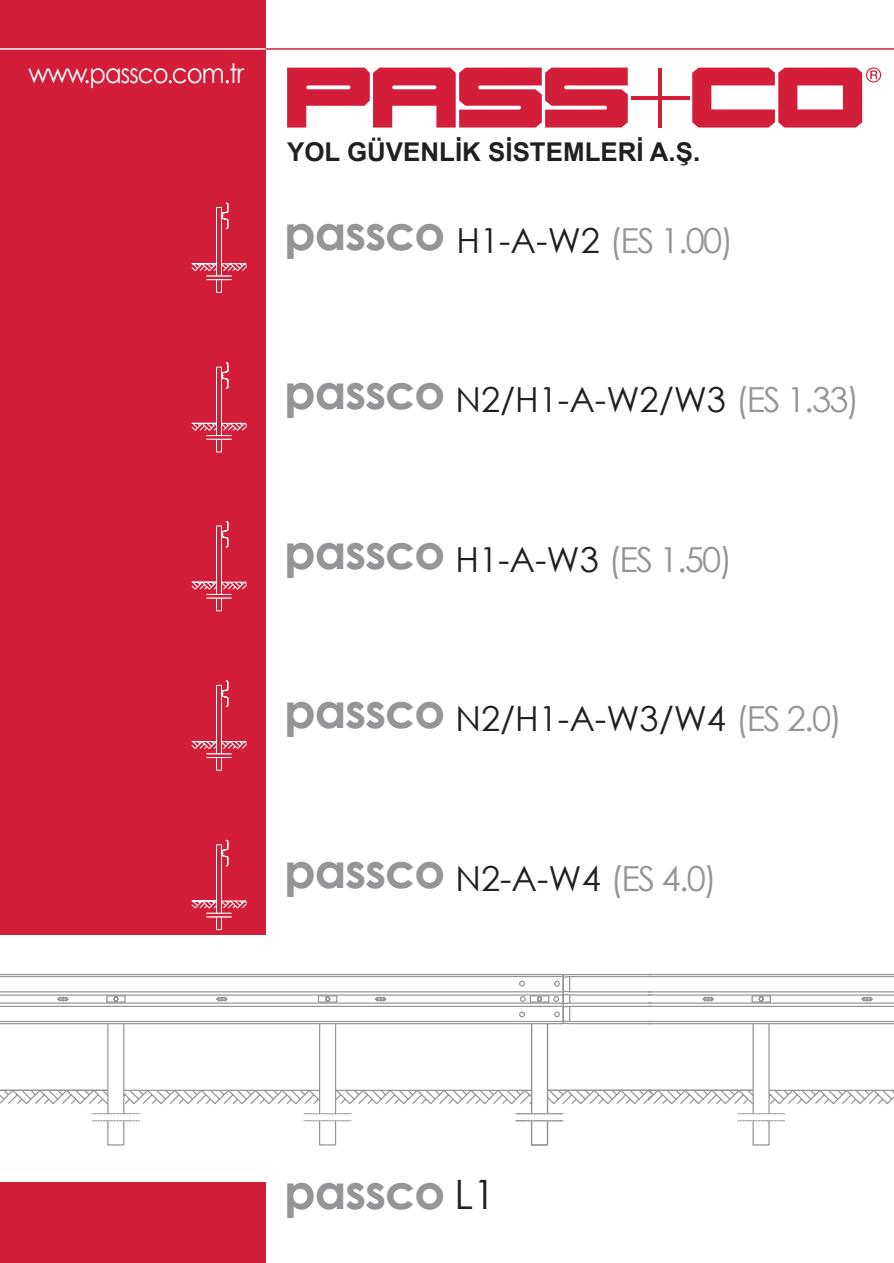
<style>
.page{position:relative;width:894px;height:1263px;background:#fff}
.page>*{position:absolute;margin:0;border:0;box-sizing:border-box;transform-origin:0 0}
.t1{font:700 48px "Century Gothic";letter-spacing:-.025em;color:#939598}
.t2{font:34.5px "Century Gothic";color:#231f20}
.t3{font:34.5px "Century Gothic";letter-spacing:-.025em;color:#939598}
.t4{font:27px "Century Gothic";letter-spacing:-.035em;color:#fff;scale:.9 1}
.t5{font:700 25.95px "Arial";color:#231f20}
.s1{font-weight:700;font-size:48px}
.s2{color:#231f20}
.s3{font-weight:700;font-size:48px;color:#939598}
.s4{color:#939598}
.s5{font-weight:400;font-size:40.5px;color:#231f20}
</style>
<div class="page">
<div style="left:0;top:0;width:265px;height:1263px;background:#d31e39"></div>
<div style="left:0;top:935px;width:893px;height:247px;background:#fff"></div>
<hr style="left:0;top:48px;width:893px;height:2px;background:#fff">
<hr style="left:265px;top:48px;width:628px;height:2px;background:#d31e39">
<svg style="left:0;top:973px;width:893px;height:173px"></svg>
<svg style="left:191px;top:521px;width:56px;height:91px"></svg>
<svg style="left:191px;top:362px;width:56px;height:91px"></svg>
<svg style="left:191px;top:202px;width:56px;height:91px"></svg>
<svg style="left:191px;top:680px;width:56px;height:91px"></svg>
<svg style="left:191px;top:839px;width:56px;height:91px"></svg>
<svg style="left:287px;top:68px;width:340px;height:60px"></svg>
<svg style="left:658px;top:68px;width:3px;height:60px"></svg>
<hr style="left:630px;top:96px;width:59px;height:4px;background:#d31e39">
<svg style="left:692px;top:67px;width:188px;height:61px"></svg>
<p class="t4" style="left:28px;top:57px;width:241px">www.passco.com.tr</p>
<p class="t5" style="left:287px;top:135px;width:414px">YOL GÜVENLİK SİSTEMLERİ A.Ş.</p>
<p class="t3" style="left:284px;top:219px;width:450px"><span class="s1">passco</span> <span class="s2">H1-A-W2</span> (ES 1.00)</p>
<p class="t2" style="left:284px;top:379px;width:576px"><span class="s3">passco</span> N2/H1-A-W2/W3 <span class="s4">(ES 1.33)</span></p>
<p class="t3" style="left:284px;top:538px;width:449px"><span class="s1">passco</span> <span class="s2">H1-A-W3</span> (ES 1.50)</p>
<p class="t2" style="left:284px;top:698px;width:559px"><span class="s3">passco</span> N2/H1-A-W3/W4 <span class="s4">(ES 2.0)</span></p>
<p class="t2" style="left:284px;top:857px;width:434px"><span class="s3">passco</span> N2-A-W4 <span class="s4">(ES 4.0)</span></p>
<h1 class="t1" style="left:284px;top:1161px;width:213px">passco <span class="s5">L1</span></h1>
</div>
